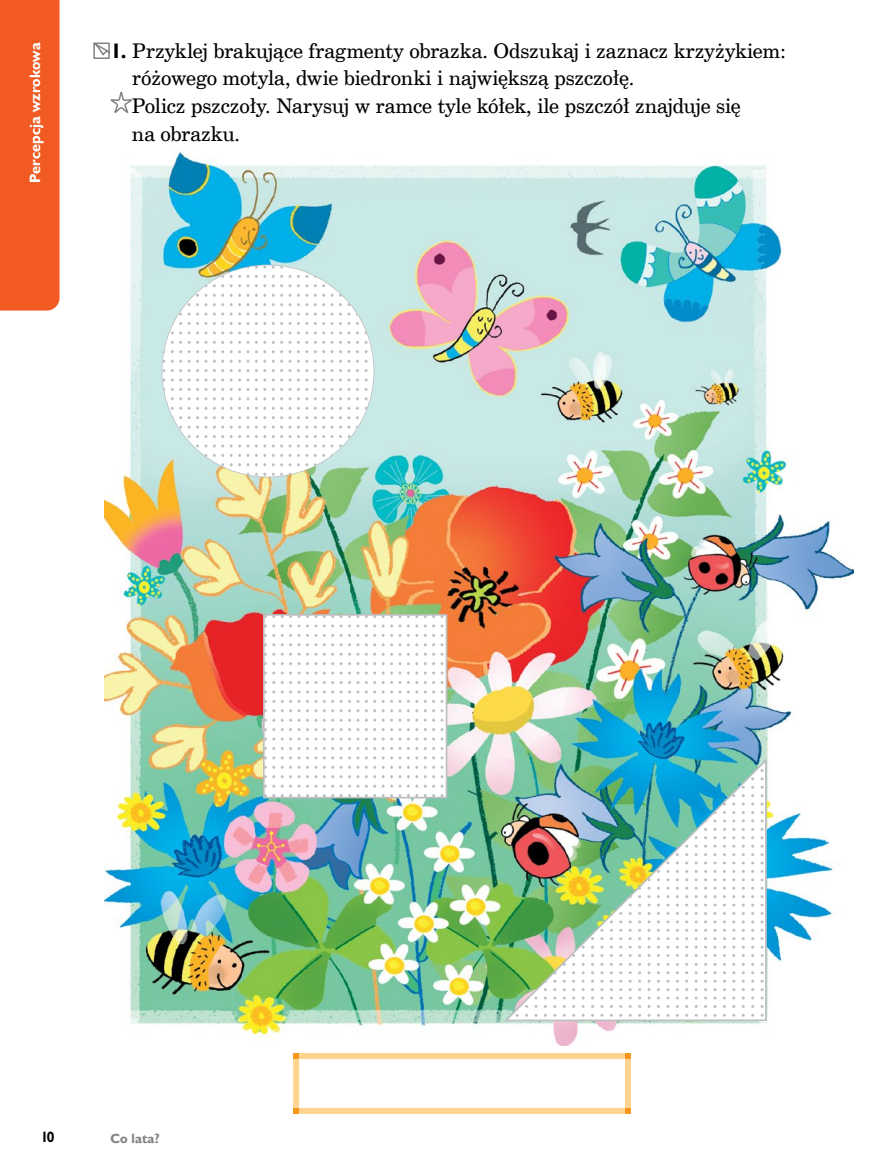
<style>
.page{position:relative;width:872px;height:1170px;background:#fff}
.page>*{position:absolute;margin:0;border:0;box-sizing:border-box;transform-origin:0 0}
.t1{font:20.25px/27.8px "Cent Schbook EU";letter-spacing:-.005em;color:#000}
.t2{font:700 15px "Humanst 521 EU";letter-spacing:.005em;color:#fff}
.t3{font:700 15px "Humanst 521 Cn EU";color:#000}
.t4{font:700 13.5px "Humanst 521 EU";letter-spacing:.015em;color:#808285}
.s1{font-family:"Humanst 521 EU";font-weight:700;font-size:21px}
</style>
<div class="page">
<img style="left:104px;top:150px;width:749px;height:895px">
<svg style="left:110px;top:91px;width:22px;height:22px"></svg>
<div style="left:293px;top:1052px;width:338px;height:61px;border:6px solid #ffd48e"></div>
<svg style="left:293px;top:1052px;width:6px;height:6px"></svg>
<svg style="left:293px;top:1107px;width:6px;height:6px"></svg>
<svg style="left:625px;top:1052px;width:6px;height:6px"></svg>
<svg style="left:625px;top:1107px;width:6px;height:6px"></svg>
<div style="left:93px;top:43px;width:17px;height:16px;border:2px solid #808285"></div>
<svg style="left:93px;top:42px;width:17px;height:14px"></svg>
<div style="left:162px;top:265px;width:211px;height:211px;background:#fff;border-radius:50%"></div>
<svg style="left:162px;top:267px;width:3px;height:209px"></svg>
<svg style="left:171px;top:267px;width:11px;height:209px"></svg>
<svg style="left:188px;top:267px;width:19px;height:209px"></svg>
<svg style="left:213px;top:267px;width:11px;height:209px"></svg>
<svg style="left:230px;top:267px;width:19px;height:209px"></svg>
<svg style="left:255px;top:267px;width:11px;height:209px"></svg>
<svg style="left:365px;top:267px;width:9px;height:209px"></svg>
<svg style="left:381px;top:267px;width:1px;height:209px"></svg>
<svg style="left:390px;top:267px;width:1px;height:209px"></svg>
<svg style="left:272px;top:267px;width:19px;height:209px"></svg>
<svg style="left:398px;top:267px;width:1px;height:209px"></svg>
<svg style="left:407px;top:267px;width:1px;height:209px"></svg>
<svg style="left:297px;top:267px;width:11px;height:209px"></svg>
<svg style="left:314px;top:267px;width:19px;height:209px"></svg>
<svg style="left:339px;top:267px;width:11px;height:209px"></svg>
<svg style="left:356px;top:267px;width:3px;height:209px"></svg>
<svg style="left:424px;top:267px;width:1px;height:209px"></svg>
<svg style="left:415px;top:267px;width:1px;height:209px"></svg>
<svg style="left:432px;top:267px;width:1px;height:209px"></svg>
<svg style="left:440px;top:267px;width:1px;height:209px"></svg>
<svg style="left:449px;top:267px;width:1px;height:209px"></svg>
<svg style="left:457px;top:267px;width:1px;height:209px"></svg>
<svg style="left:466px;top:267px;width:1px;height:209px"></svg>
<svg style="left:474px;top:267px;width:1px;height:209px"></svg>
<svg style="left:482px;top:267px;width:1px;height:209px"></svg>
<svg style="left:491px;top:267px;width:1px;height:209px"></svg>
<svg style="left:499px;top:267px;width:1px;height:209px"></svg>
<svg style="left:508px;top:267px;width:1px;height:209px"></svg>
<svg style="left:617px;top:267px;width:1px;height:209px"></svg>
<svg style="left:516px;top:267px;width:1px;height:209px"></svg>
<svg style="left:626px;top:267px;width:1px;height:209px"></svg>
<svg style="left:524px;top:267px;width:1px;height:209px"></svg>
<svg style="left:634px;top:267px;width:1px;height:209px"></svg>
<svg style="left:533px;top:267px;width:1px;height:209px"></svg>
<svg style="left:643px;top:267px;width:1px;height:209px"></svg>
<svg style="left:541px;top:267px;width:1px;height:209px"></svg>
<svg style="left:651px;top:267px;width:1px;height:209px"></svg>
<svg style="left:550px;top:267px;width:1px;height:209px"></svg>
<svg style="left:659px;top:267px;width:1px;height:209px"></svg>
<svg style="left:558px;top:267px;width:1px;height:209px"></svg>
<svg style="left:668px;top:267px;width:1px;height:209px"></svg>
<svg style="left:567px;top:267px;width:1px;height:209px"></svg>
<svg style="left:575px;top:267px;width:1px;height:209px"></svg>
<svg style="left:583px;top:267px;width:1px;height:209px"></svg>
<svg style="left:592px;top:267px;width:1px;height:209px"></svg>
<svg style="left:600px;top:267px;width:1px;height:209px"></svg>
<svg style="left:609px;top:267px;width:1px;height:209px"></svg>
<div style="left:264px;top:615px;width:182px;height:182px;background:#fff"></div>
<svg style="left:266px;top:617px;width:9px;height:178px"></svg>
<svg style="left:281px;top:617px;width:19px;height:178px"></svg>
<svg style="left:306px;top:617px;width:11px;height:178px"></svg>
<svg style="left:323px;top:617px;width:19px;height:178px"></svg>
<svg style="left:348px;top:617px;width:11px;height:178px"></svg>
<svg style="left:466px;top:616px;width:1px;height:181px"></svg>
<svg style="left:474px;top:616px;width:1px;height:181px"></svg>
<svg style="left:365px;top:617px;width:11px;height:178px"></svg>
<svg style="left:483px;top:616px;width:1px;height:181px"></svg>
<svg style="left:491px;top:616px;width:1px;height:181px"></svg>
<svg style="left:500px;top:616px;width:1px;height:181px"></svg>
<svg style="left:382px;top:617px;width:19px;height:178px"></svg>
<svg style="left:508px;top:616px;width:1px;height:140px"></svg>
<svg style="left:407px;top:617px;width:11px;height:178px"></svg>
<svg style="left:424px;top:617px;width:19px;height:178px"></svg>
<svg style="left:449px;top:616px;width:1px;height:181px"></svg>
<svg style="left:457px;top:616px;width:1px;height:181px"></svg>
<svg style="left:525px;top:616px;width:1px;height:140px"></svg>
<svg style="left:517px;top:616px;width:1px;height:140px"></svg>
<svg style="left:533px;top:616px;width:1px;height:140px"></svg>
<svg style="left:542px;top:616px;width:1px;height:140px"></svg>
<svg style="left:550px;top:616px;width:1px;height:140px"></svg>
<svg style="left:559px;top:616px;width:1px;height:140px"></svg>
<svg style="left:567px;top:616px;width:1px;height:140px"></svg>
<svg style="left:576px;top:616px;width:1px;height:140px"></svg>
<svg style="left:584px;top:616px;width:1px;height:140px"></svg>
<svg style="left:592px;top:616px;width:1px;height:140px"></svg>
<svg style="left:601px;top:616px;width:1px;height:140px"></svg>
<svg style="left:609px;top:616px;width:1px;height:140px"></svg>
<svg style="left:719px;top:616px;width:1px;height:140px"></svg>
<svg style="left:618px;top:616px;width:1px;height:140px"></svg>
<svg style="left:727px;top:616px;width:1px;height:140px"></svg>
<svg style="left:626px;top:616px;width:1px;height:140px"></svg>
<svg style="left:736px;top:616px;width:1px;height:140px"></svg>
<svg style="left:634px;top:616px;width:1px;height:140px"></svg>
<svg style="left:744px;top:616px;width:1px;height:140px"></svg>
<svg style="left:643px;top:616px;width:1px;height:140px"></svg>
<svg style="left:753px;top:616px;width:1px;height:140px"></svg>
<svg style="left:651px;top:616px;width:1px;height:140px"></svg>
<svg style="left:761px;top:616px;width:1px;height:140px"></svg>
<svg style="left:660px;top:616px;width:1px;height:140px"></svg>
<svg style="left:769px;top:616px;width:1px;height:181px"></svg>
<svg style="left:668px;top:616px;width:1px;height:140px"></svg>
<svg style="left:676px;top:616px;width:1px;height:140px"></svg>
<svg style="left:685px;top:616px;width:1px;height:140px"></svg>
<svg style="left:693px;top:616px;width:1px;height:140px"></svg>
<svg style="left:702px;top:616px;width:1px;height:140px"></svg>
<svg style="left:710px;top:616px;width:1px;height:140px"></svg>
<div style="left:263px;top:614px;width:184px;height:184px;border:2px solid #bcbec0"></div>
<img style="left:504px;top:756px;width:263px;height:266px">
<div style="left:0;top:0;width:60px;height:310px;background:#f15a22"></div>
<p class="t2" style="left:26px;top:183px;width:142px;rotate:-90deg">Percepcja wzrokowa</p>
<p class="t1" style="left:132px;top:37px;width:655px;text-indent:-21px"><span class="s1">1.</span> Przyklej brakujące fragmenty obrazka. Odszukaj i zaznacz krzyżykiem: różowego motyla, dwie biedronki i największą pszczołę.<br>Policz pszczoły. Narysuj w ramce tyle kółek, ile pszczół znajduje się<br>na obrazku.</p>
<p class="t3" style="left:43px;top:1127px;width:14px">10</p>
<p class="t4" style="left:111px;top:1129px;width:51px">Co lata?</p>
</div>
